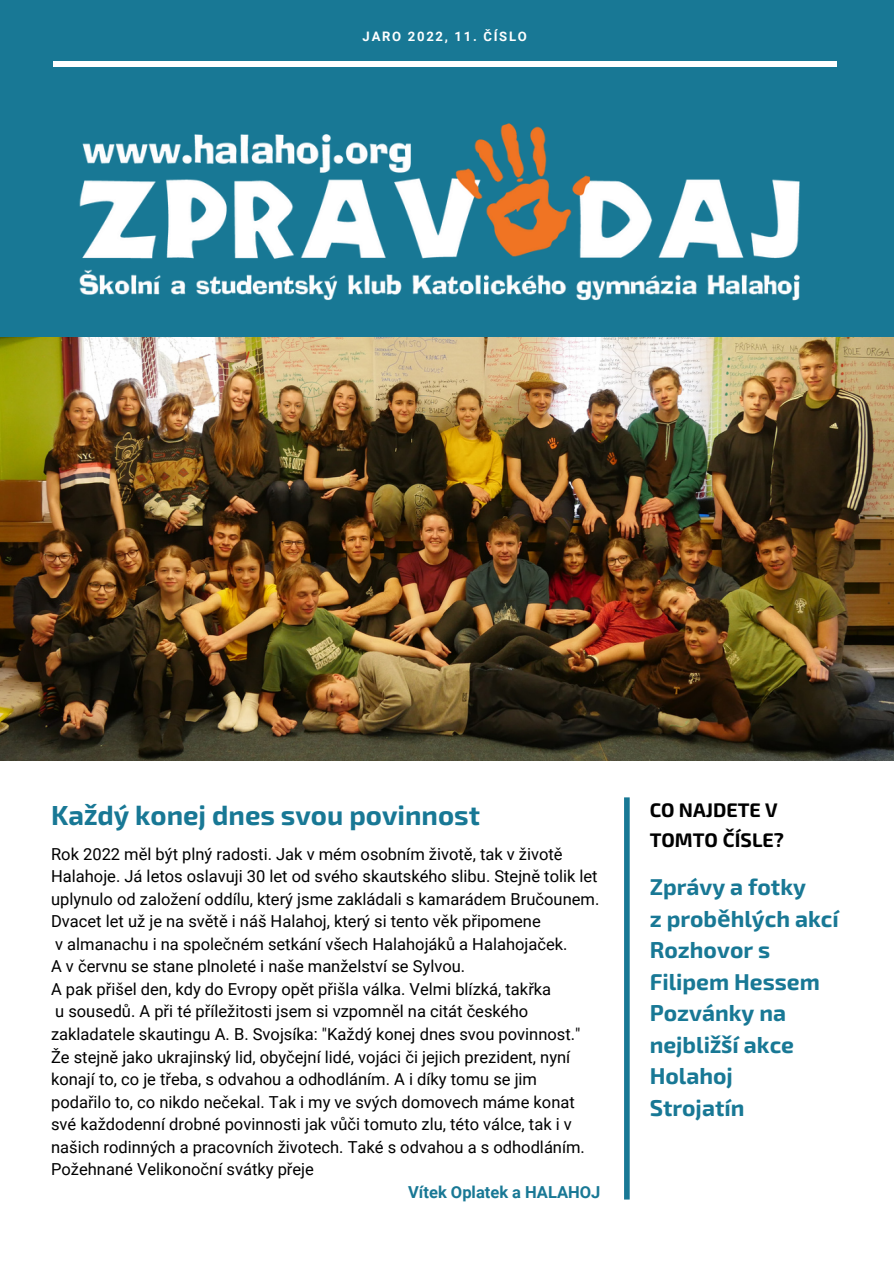
<style>
.page{position:relative;width:894px;height:1264px;background:#fff}
.page>*{position:absolute;margin:0;border:0;box-sizing:border-box;transform-origin:0 0}
.t1{font:700 27.45px "Exo 2";color:#187895}
.t2{font:700 22.95px/31.5px "Exo 2";color:#187895}
.t3{font:700 19.65px/30.5px "Exo 2";color:#000}
.t4{font:16.5px/22.5px "Roboto";color:#000}
.t5{font:700 16.5px "Roboto";color:#187895}
.t6{font:700 13.05px "Roboto";letter-spacing:.13em;color:#fff}
.s1{font-family:"Noto Sans"}
</style>
<div class="page">
<img style="left:0;top:336px;width:893px;height:425px">
<div style="left:0;top:0;width:893px;height:336px;background:#187895"></div>
<hr style="left:53px;top:61px;width:783px;height:4px;background:#fff">
<hr style="left:53px;top:64px;width:783px;height:3px;background:#fff">
<img style="left:79px;top:123px;width:721px;height:178px">
<div style="left:624px;top:797px;width:5px;height:402px;background:#187895"></div>
<p class="t6" style="left:362px;top:28px;width:166px">JARO 2022, 11. ČÍSLO</p>
<p class="t1" style="left:51px;top:797px;width:430px">Ka<span class="s1">ž</span>dý konej dnes svou povinnost</p>
<p class="t4" style="left:51px;top:842px;width:549px">Rok 2022 měl být plný radosti. Jak v mém osobním životě, tak v životě Halahoje. Já letos oslavuji 30 let od svého skautského slibu. Stejně tolik let uplynulo od založení oddílu, který jsme zakládali s kamarádem Bručounem.<br>Dvacet let už je na světě i náš Halahoj, který si tento věk připomene<br>v almanachu i na společném setkání všech Halahojáků a Halahojaček.<br>A v červnu se stane plnoleté i naše manželství se Sylvou.</p>
<p class="t4" style="left:51px;top:978px;width:535px">A pak přišel den, kdy do Evropy opět přišla válka. Velmi blízká, takřka<br>u sousedů. A při té příležitosti jsem si vzpomněl na citát českého zakladatele skautingu A. B. Svojsíka: "Každý konej dnes svou povinnost." Že stejně jako ukrajinský lid, obyčejní lidé, vojáci či jejich prezident, nyní konají to, co je třeba, s odvahou a odhodláním. A i díky tomu se jim podařilo to, co nikdo nečekal. Tak i my ve svých domovech máme konat své každodenní drobné povinnosti jak vůči tomuto zlu, této válce, tak i v našich rodinných a pracovních životech. Také s odvahou a s odhodláním.</p>
<p class="t4" style="left:51px;top:1158px;width:264px">Požehnané Velikonoční svátky přeje</p>
<p class="t5" style="left:408px;top:1182px;width:194px">Vítek Oplatek a HALAHOJ</p>
<p class="t3" style="left:649px;top:793px;width:136px">CO NAJDETE V<br>TOMTO <span class="s1">Č</span>ÍSLE?</p>
<p class="t2" style="left:649px;top:869px;width:158px">Zprávy a fotky</p>
<p class="t2" style="left:649px;top:901px;width:190px">z prob<span class="s1">ě</span>hlých akcí</p>
<p class="t2" style="left:649px;top:933px;width:172px">Rozhovor s<br>Filipem Hessem</p>
<p class="t2" style="left:649px;top:996px;width:146px">Pozvánky na nejbli<span class="s1">žš</span>í akce</p>
<p class="t2" style="left:649px;top:1059px;width:85px">Holahoj</p>
<p class="t2" style="left:649px;top:1090px;width:96px">Strojatín</p>
</div>
